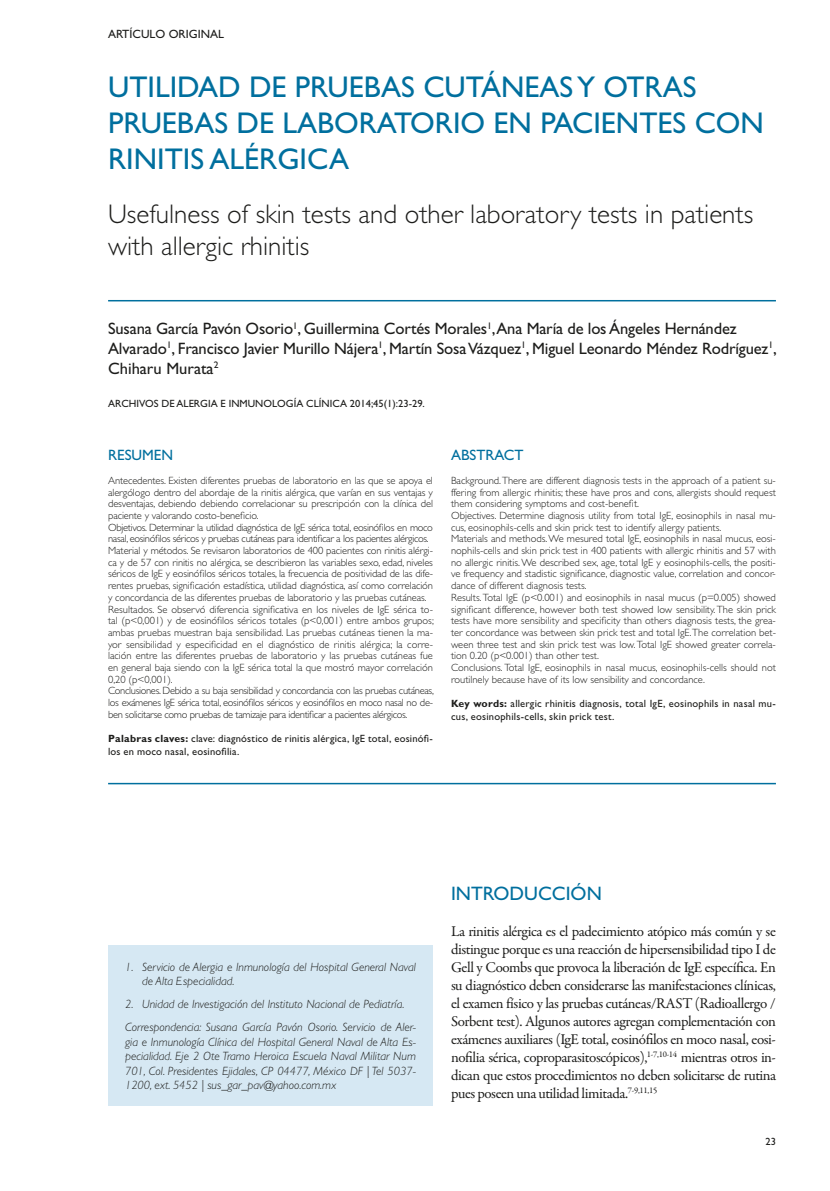
<style>
.page{position:relative;width:830px;height:1191px;background:#fff}
.page>*{position:absolute;margin:0;border:0;box-sizing:border-box;transform-origin:0 0}
.t1{font:30px/36px "Gill Sans Std";color:#006f9e}
.t2{font:300 27px/32.4px "Gill Sans Std";color:#1d1d1b}
.t3{font:19.5px "Gill Sans Std";color:#006f9e}
.t4{font:16.5px/19.8px "Gill Sans Std";letter-spacing:-.01em;color:#1d1d1b}
.t5{font:15px/18px "Garamond Premr Pro";letter-spacing:-.03em;color:#1d1d1b;text-align:justify}
.t6{font:15px "Gill Sans Std";color:#006f9e}
.t7{font:italic 300 12px/14.4px "Gill Sans Std";color:#1d1d1b}
.t8{font:12px "Gill Sans Std";color:#1d1d1b}
.t9{font:300 10.5px/11.7px "Gill Sans Std";color:#1d1d1b}
.t10{font:10.5px/12.6px "Gill Sans Std";letter-spacing:.02em;color:#1d1d1b}
.t11{font:10.5px "Gill Sans Std";color:#1d1d1b}
.s1{font-weight:700}
</style>
<div class="page">
<hr style="left:108px;top:300px;width:667px;height:1px;background:#006f9e">
<hr style="left:108px;top:783px;width:667px;height:1px;background:#006f9e">
<div style="left:108px;top:946px;width:325px;height:160px;background:#d6e8f3"></div>
<p class="t8" style="left:108px;top:27px;width:117px">ARTÍCULO ORIGINAL</p>
<h1 class="t1" style="left:108px;top:69px;width:657px">UTILIDAD DE PRUEBAS CUTÁNEAS Y OTRAS<br>PRUEBAS DE LABORATORIO EN PACIENTES CON<br>RINITIS ALÉRGICA</h1>
<h2 class="t2" style="left:108px;top:198px;width:646px">Usefulness of skin tests and other laboratory tests in patients with allergic rhinitis</h2>
<h3 class="t4" style="left:108px;top:319px;width:669px">Susana García Pavón Osorio<sup>1</sup>, Guillermina Cortés Morales<sup>1</sup>,Ana María de los Ángeles Hernández<br>Alvarado<sup>1</sup>, Francisco Javier Murillo Nájera<sup>1</sup>, Martín Sosa Vázquez<sup>1</sup>, Miguel Leonardo Méndez Rodríguez<sup>1</sup>,<br>Chiharu Murata<sup>2</sup></h3>
<p class="t11" style="left:108px;top:398px;width:318px">ARCHIVOS DE ALERGIA E INMUNOLOGÍA CLÍNICA 2014;45(1):23-29.</p>
<h3 class="t6" style="left:108px;top:447px;width:66px">RESUMEN</h3>
<p class="t9" style="left:108px;top:474px;width:327px">Antecedentes. Existen diferentes pruebas de laboratorio en las que se apoya el alergólogo dentro del abordaje de la rinitis alérgica, que varían en sus ventajas y desventajas, debiendo debiendo correlacionar su prescripción con la clínica del paciente y valorando costo-beneficio.<br>Objetivos. Determinar la utilidad diagnóstica de IgE sérica total, eosinófilos en moco nasal, eosinófilos séricos y pruebas cutáneas para identificar a los pacientes alérgicos.<br>Material y métodos. Se revisaron laboratorios de 400 pacientes con rinitis alérgi&shy;ca y de 57 con rinitis no alérgica, se describieron las variables sexo, edad, niveles séricos de IgE y eosinófilos séricos totales, la frecuencia de positividad de las dife&shy;rentes pruebas, significación estadística, utilidad diagnóstica, así como correlación y concordancia de las diferentes pruebas de laboratorio y las pruebas cutáneas.<br>Resultados. Se observó diferencia significativa en los niveles de IgE sérica to&shy;tal (p&lt;0,001) y de eosinófilos séricos totales (p&lt;0,001) entre ambos grupos; ambas pruebas muestran baja sensibilidad. Las pruebas cutáneas tienen la ma&shy;yor sensibilidad y especificidad en el diagnóstico de rinitis alérgica; la corre&shy;lación entre las diferentes pruebas de laboratorio y las pruebas cutáneas fue en general baja siendo con la IgE sérica total la que mostró mayor correlación 0,20 (p&lt;0,001).<br>Conclusiones. Debido a su baja sensibilidad y concordancia con las pruebas cutáneas, los exámenes IgE sérica total, eosinófilos séricos y eosinófilos en moco nasal no de&shy;ben solicitarse como pruebas de tamizaje para identificar a pacientes alérgicos.</p>
<p class="t10" style="left:108px;top:732px;width:326px"><span class="s1">Palabras claves:</span> clave: diagnóstico de rinitis alérgica, IgE total, eosinófi&shy;los en moco nasal, eosinofilia.</p>
<h3 class="t6" style="left:451px;top:447px;width:74px">ABSTRACT</h3>
<p class="t9" style="left:451px;top:474px;width:326px">Background. There are different diagnosis tests in the approach of a patient su&shy;ffering from allergic rhinitis; these have pros and cons, allergists should request them considering symptoms and cost-benefit.<br>Objectives. Determine diagnosis utility from total IgE, eosinophils in nasal mu&shy;cus, eosinophils-cells and skin prick test to identify allergy patients.<br>Materials and methods. We mesured total IgE, eosinophils in nasal mucus, eosi&shy;nophils-cells and skin prick test in 400 patients with allergic rhinitis and 57 with no allergic rinitis. We described sex, age, total IgE y eosinophils-cells, the positi&shy;ve frequency and stadistic significance, diagnostic value, correlation and concor&shy;dance of different diagnosis tests.<br>Results. Total IgE (p&lt;0.001) and eosinophils in nasal mucus (p=0.005) showed significant difference, however both test showed low sensibility. The skin prick tests have more sensibility and specificity than others diagnosis tests, the grea&shy;ter concordance was between skin prick test and total IgE.The correlation bet&shy;ween three test and skin prick test was low. Total IgE showed greater correla&shy;tion 0.20 (p&lt;0.001) than other test.<br>Conclusions. Total IgE, eosinophils in nasal mucus, eosinophils-cells should not routilnely because have of its low sensibility and concordance.</p>
<p class="t10" style="left:451px;top:697px;width:326px"><span class="s1">Key words:</span> allergic rhinitis diagnosis, total IgE, eosinophils in nasal mu&shy;cus, eosinophils-cells, skin prick test.</p>
<p class="t7" style="left:142px;top:960px;width:275px;text-indent:-17px">1. Servicio de Alergia e Inmunología del Hospital General Naval de Alta Especialidad.</p>
<p class="t7" style="left:125px;top:993px;width:292px;line-height:23px">2. Unidad de Investigación del Instituto Nacional de Pediatría.<br>Correspondencia: Susana García Pavón Osorio. Servicio de Aler-</p>
<p class="t7" style="left:125px;top:1034px;width:292px;text-align:justify">gia e Inmunología Clínica del Hospital General Naval de Alta Es&shy;pecialidad. Eje 2 Ote Tramo Heroica Escuela Naval Militar Num 701, Col. Presidentes Ejidales, CP 04477, México DF | Tel 5037- 1200, ext. 5452 | sus_gar_pav@yahoo.com.mx</p>
<h3 class="t3" style="left:451px;top:882px;width:152px">INTRODUCCIÓN</h3>
<p class="t5" style="left:451px;top:923px;width:326px">La rinitis alérgica es el padecimiento atópico más común y se distingue porque es una reacción de hipersensibilidad tipo I de Gell y Coombs que provoca la liberación de IgE específica. En su diagnóstico deben considerarse las manifestaciones clínicas, el examen físico y las pruebas cutáneas/RAST (Radioallergo / Sorbent test). Algunos autores agregan complementación con exámenes auxiliares (IgE total, eosinófilos en moco nasal, eosi&shy;nofilia sérica, coproparasitoscópicos),<sup>1-7,10-14</sup> mientras otros in&shy;dican que estos procedimientos no deben solicitarse de rutina pues poseen una utilidad limitada.<sup>7-9,11,15</sup></p>
<p class="t10" style="left:765px;top:1135px;width:12px">23</p>
</div>
